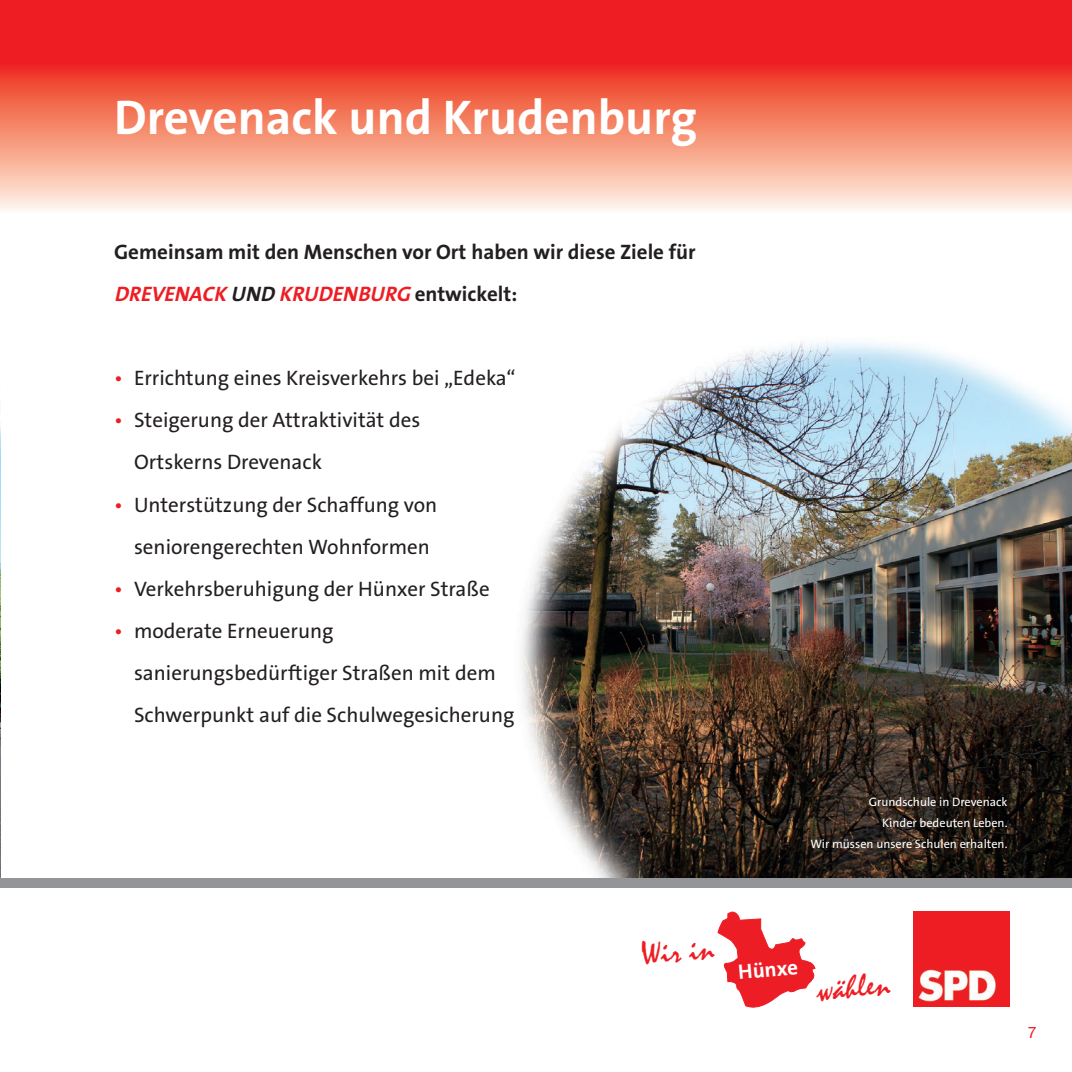
<style>
.page{position:relative;width:1072px;height:1072px;background:#fff}
.page>*{position:absolute;margin:0;border:0;box-sizing:border-box;transform-origin:0 0}
.t1{font:700 49px "SPD2002 The Sans";color:#fff}
.t2{font:33.25px "Mistral";color:#ee1d23}
.t3{font:21px/42px "SPD2002 The Sans";color:#231f20}
.t4{font:700 21px/42px "SPD2002 The Sans";color:#231f20}
.t5{font:700 21px "SPD2002 The Sans";color:#fff}
.t6{font:15.75px "Helvetica Neue";color:#ee1d23}
.t7{font:12.25px/21px "SPD2002 The Sans";color:#fff;text-align:right}
.s1{font-style:italic;color:#ee1d23}
.s2{font-style:italic}
.s3{color:#ee1d23}
</style>
<div class="page">
<div style="left:0;top:0;width:1071px;height:67px;background:#ee1d23"></div>
<img style="left:0;top:403px;width:1px;height:475px">
<img style="left:521px;top:342px;width:550px;height:536px">
<div style="left:0;top:878px;width:1071px;height:10px;background:#939598"></div>
<div style="left:0;top:64px;width:1071px;height:149px;background:linear-gradient(to bottom,#ed3016,#fffae7)"></div>
<svg style="left:717px;top:911px;width:98px;height:96px"></svg>
<img style="left:913px;top:911px;width:96px;height:95px">
<p class="t1" style="left:114px;top:98px;width:584px">Drevenack und Krudenburg</p>
<p class="t4" style="left:114px;top:233px;width:583px">Gemeinsam mit den Menschen vor Ort haben wir diese Ziele für<br><span class="s1">DREVENACK</span> <span class="s2">UND</span> <span class="s1">KRUDENBURG</span> e n tw i c ke l t :</p>
<p class="t3" style="left:114px;top:359px;width:403px"><span class="s3">•</span> Errichtung eines Kreisverkehrs bei „Edeka“</p>
<p class="t3" style="left:134px;top:401px;width:288px;text-indent:-20px"><span class="s3">•</span> Steigerung der Attraktivität des<br>Ortskerns Drevenack</p>
<p class="t3" style="left:134px;top:485px;width:305px;text-indent:-20px"><span class="s3">•</span> Unterstützung der Schaffung von seniorengerechten Wohnformen</p>
<p class="t3" style="left:114px;top:569px;width:377px"><span class="s3">•</span> Verkehrsberuhigung der Hünxer Straße</p>
<p class="t3" style="left:134px;top:611px;width:382px;text-indent:-20px"><span class="s3">•</span> moderate Erneuerung sanierungsbedürftiger Straßen mit dem<br>Schwerpunkt auf die Schulwegesicherung</p>
<p class="t7" style="left:810px;top:792px;width:198px">Grundschule in Drevenack<br>Kinder bedeuten Leben.<br>Wir müssen unsere Schulen erhalten.</p>
<p class="t2" style="left:640px;top:941px;width:75px;rotate:-5deg">Wir in</p>
<p class="t5" style="left:737px;top:964px;width:61px;rotate:-5deg">Hünxe</p>
<p class="t2" style="left:815px;top:977px;width:75px;rotate:-5deg">wählen</p>
<p class="t6" style="left:1027px;top:1026px;width:10px">7</p>
</div>
